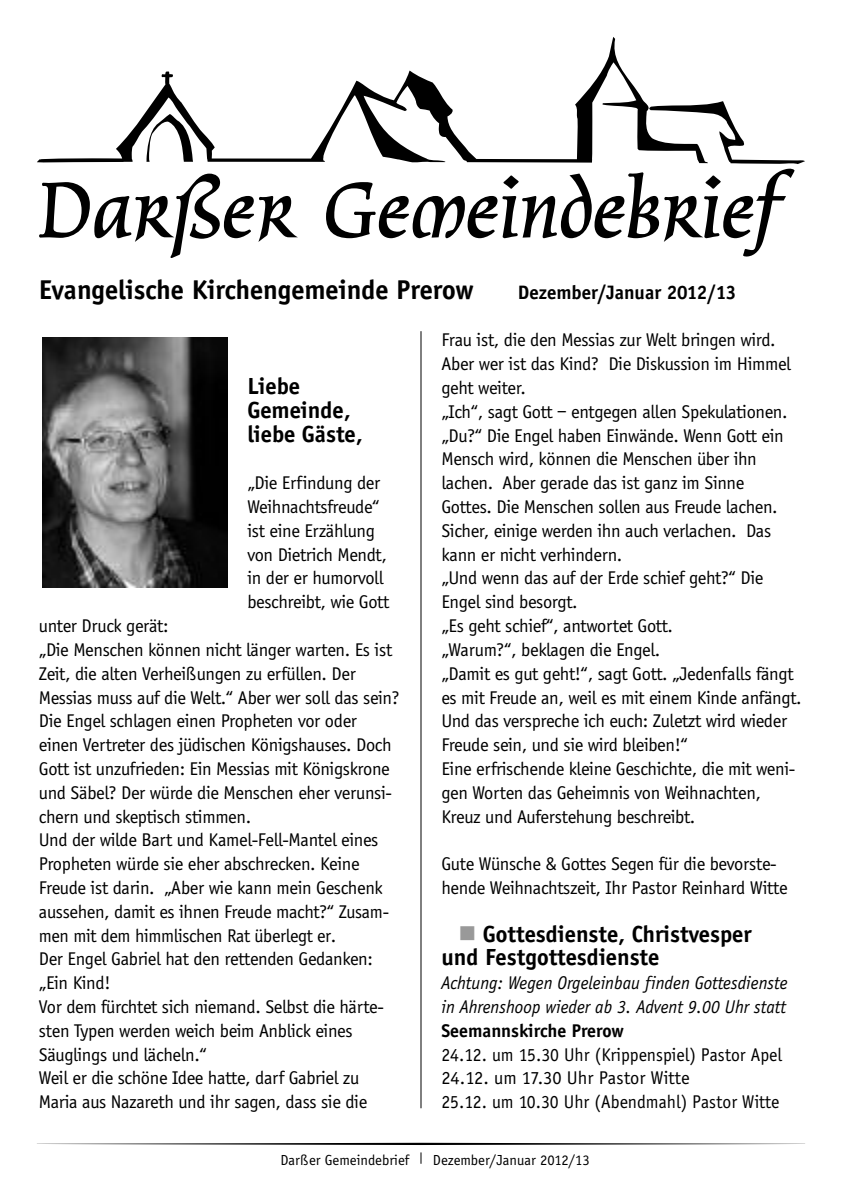
<style>
.page{position:relative;width:842px;height:1191px;background:#fff}
.page>*{position:absolute;margin:0;border:0;box-sizing:border-box;transform-origin:0 0}
.t1{font:700 28px "Officina Sans";color:#000}
.t2{font:700 24px/23.8px "Officina Sans";color:#000}
.t3{font:700 20px "Officina Sans";color:#000}
.t4{font:19px/23.8px "Officina Sans";letter-spacing:-.02em;color:#000}
.t5{font:19px/23.8px "Officina Sans";color:#000;scale:.96 1}
.t6{font:italic 19px/23.8px "Officina Sans";color:#000;scale:.96 1}
.t7{font:700 19px "Officina Sans";color:#000}
.t8{font:15px "Officina Sans";color:#000}
.s1{color:#999}
</style>
<div class="page">
<hr style="left:421px;top:331px;width:1px;height:777px;background:#000">
<svg style="left:37px;top:37px;width:607px;height:126px"></svg>
<svg style="left:39px;top:174px;width:259px;height:84px"></svg>
<svg style="left:326px;top:101px;width:479px;height:156px"></svg>
<svg style="left:37px;top:1142px;width:768px;height:3px"></svg>
<img style="left:43px;top:337px;width:184px;height:250px">
<h1 class="t1" style="left:39px;top:273px;width:436px">Evangelische Kirchengemeinde Prerow</h1>
<p class="t3" style="left:518px;top:280px;width:220px">Dezember/Januar 2012/13</p>
<p class="t2" style="left:247px;top:374px;width:117px">Liebe<br>Gemeinde, liebe Gäste,</p>
<p class="t4" style="left:247px;top:471px;width:143px">„Die Erfindung der<br>Weihnachtsfreude“ ist eine Erzählung von Dietrich Mendt, in der er humorvoll beschreibt, wie Gott</p>
<p class="t4" style="left:39px;top:613px;width:362px">unter Druck gerät:<br>„Die Menschen können nicht länger warten. Es ist Zeit, die alten Verheißungen zu erfüllen. Der Messias muss auf die Welt.“ Aber wer soll das sein?<br>Die Engel schlagen einen Propheten vor oder einen Vertreter des jüdischen Königshauses. Doch Gott ist unzufrieden: Ein Messias mit Königskrone und Säbel? Der würde die Menschen eher verunsi&shy;chern und skeptisch stimmen.<br>Und der wilde Bart und Kamel-Fell-Mantel eines Propheten würde sie eher abschrecken. Keine Freude ist darin. „Aber wie kann mein Geschenk aussehen, damit es ihnen Freude macht?“ Zusam&shy;men mit dem himmlischen Rat überlegt er.<br>Der Engel Gabriel hat den rettenden Gedanken: „Ein Kind!<br>Vor dem fürchtet sich niemand. Selbst die härte&shy;sten Typen werden weich beim Anblick eines Säuglings und lächeln.“<br>Weil er die schöne Idee hatte, darf Gabriel zu Maria aus Nazareth und ihr sagen, dass sie die</p>
<p class="t4" style="left:441px;top:328px;width:362px">Frau ist, die den Messias zur Welt bringen wird.<br>Aber wer ist das Kind? Die Diskussion im Himmel geht weiter.<br>„Ich“, sagt Gott – entgegen allen Spekulationen. „Du?“ Die Engel haben Einwände. Wenn Gott ein Mensch wird, können die Menschen über ihn lachen. Aber gerade das ist ganz im Sinne<br>Gottes. Die Menschen sollen aus Freude lachen.<br>Sicher, einige werden ihn auch verlachen. Das kann er nicht verhindern.<br>„Und wenn das auf der Erde schief geht?“ Die Engel sind besorgt.<br>„Es geht schief“, antwortet Gott.<br>„Warum?“, beklagen die Engel.<br>„Damit es gut geht!“, sagt Gott. „Jedenfalls fängt es mit Freude an, weil es mit einem Kinde anfängt.<br>Und das verspreche ich euch: Zuletzt wird wieder Freude sein, und sie wird bleiben!“<br>Eine erfrischende kleine Geschichte, die mit weni&shy;gen Worten das Geheimnis von Weihnachten, Kreuz und Auferstehung beschreibt.</p>
<p class="t4" style="left:441px;top:851px;width:348px">Gute Wünsche &amp; Gottes Segen für die bevorste&shy;hende Weihnachtszeit, Ihr Pastor Reinhard Witte</p>
<p class="t2" style="left:441px;top:921px;width:312px;text-indent:17px"><span class="s1">■</span> Gottesdienste, Christvesper und Festgottesdienste</p>
<p class="t6" style="left:441px;top:970px;width:362px">Achtung: Wegen Orgeleinbau finden Gottesdienste in Ahrenshoop wieder ab 3. Advent 9.00 Uhr statt</p>
<p class="t7" style="left:441px;top:1019px;width:184px">Seemannskirche Prerow</p>
<p class="t5" style="left:441px;top:1042px;width:356px">24.12. um 15.30 Uhr (Krippenspiel) Pastor Apel<br>24.12. um 17.30 Uhr Pastor Witte<br>25.12. um 10.30 Uhr (Abendmahl) Pastor Witte</p>
<p class="t8" style="left:280px;top:1150px;width:130px">Darßer Gemeindebrief</p>
<p class="t8" style="left:433px;top:1150px;width:158px">Dezember/Januar 2012/13</p>
</div>
